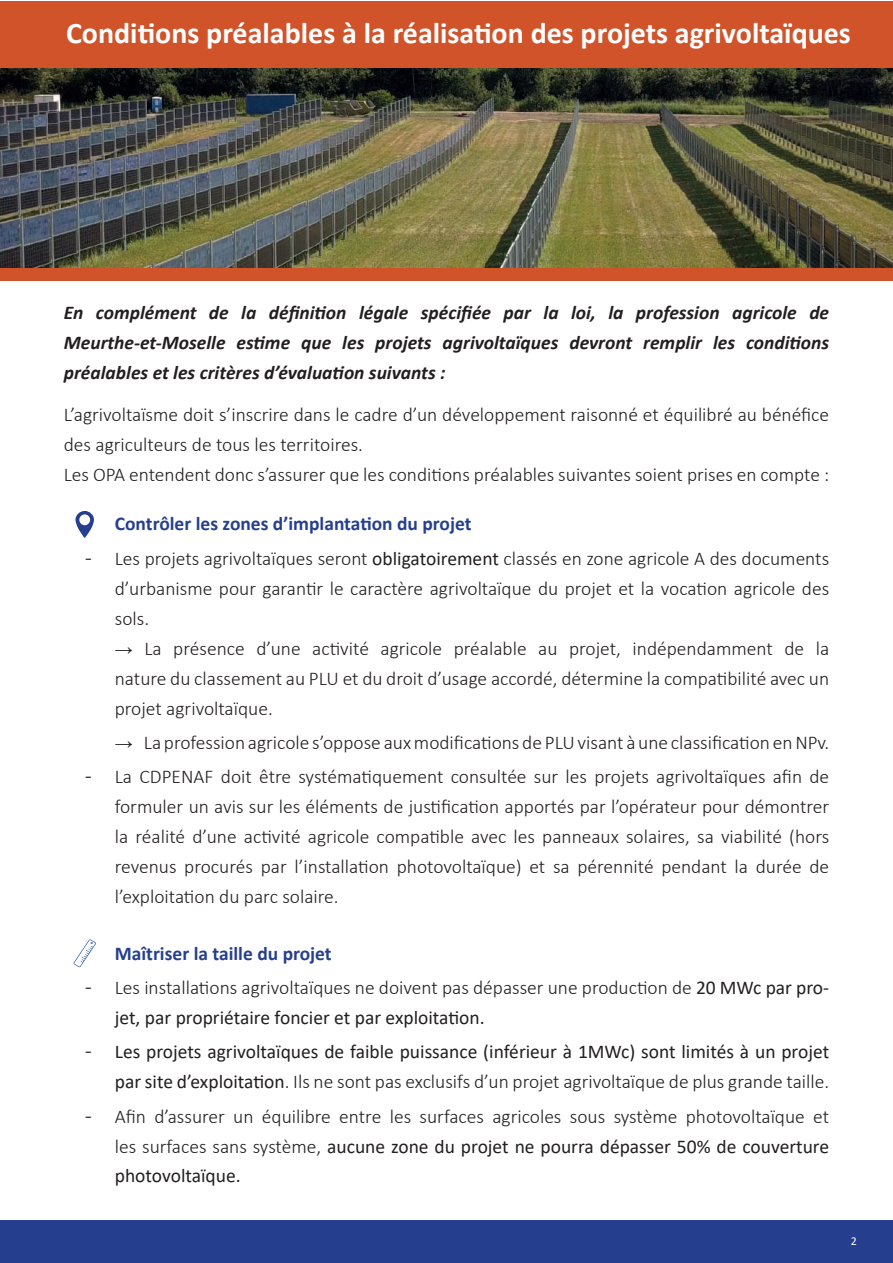
<style>
.page{position:relative;width:893px;height:1263px;background:#fff}
.page>*{position:absolute;margin:0;border:0;box-sizing:border-box;transform-origin:0 0}
.t1{font:700 30px "Calibri";color:#fff}
.t2{font:300 19.5px/30px "Calibri";color:#231f20;text-align:justify}
.t3{font:italic 700 19.5px/30px "Calibri";color:#231f20;text-align:justify}
.t4{font:19.5px/30px "Calibri";color:#231f20;text-align:right}
.t5{font:700 19.5px "Calibri";color:#253f8e}
.t6{font:12px "Calibri";color:#fff}
.s1{font-family:"Akzidenz Grotesk Std"}
.s2{font-weight:400}
.s3{font-family:"Arial";font-weight:400;font-size:18px}
.s4{font-family:"Akzidenz Grotesk Std";font-weight:300}
.s5{font-weight:300}
</style>
<div class="page">
<div style="left:0;top:1px;width:893px;height:67px;background:#d1532a"></div>
<img style="left:0;top:68px;width:893px;height:200px">
<div style="left:0;top:268px;width:893px;height:13px;background:#d1532a"></div>
<div style="left:0;top:1220px;width:893px;height:43px;background:#253f8e"></div>
<svg style="left:73px;top:939px;width:23px;height:28px"></svg>
<svg style="left:75px;top:511px;width:19px;height:27px"></svg>
<h1 class="t1" style="left:66px;top:12px;width:786px">Conditions préalables à la réalisation des projets agrivoltaïques</h1>
<p class="t3" style="left:64px;top:296px;width:767px">En complément de la définition légale spécifiée par la loi, la profession agricole de Meurthe-et-Moselle estime que les projets agrivoltaïques devront remplir les conditions préalables et les critères d’évaluation suivants :</p>
<p class="t2" style="left:64px;top:399px;width:767px;text-align:left">L’agrivoltaïsme doit s’inscrire dans le cadre d’un développement raisonné et équilibré au bénéfice des agriculteurs de tous les territoires.<br>Les OPA entendent donc s’assurer que les conditions préalables suivantes soient prises en compte :</p>
<p class="t5" style="left:115px;top:510px;width:358px">Contrôler les zones d’implantation du projet</p>
<p class="t2" style="left:115px;top:543px;width:716px;text-indent:-30px"><span class="s1">-</span> Les projets agrivoltaïques seront <span class="s2">obligatoirement</span> classés en zone agricole A des documents d’urbanisme pour garantir le caractère agrivoltaïque du projet et la vocation agricole des sols.</p>
<p class="t2" style="left:115px;top:633px;width:716px"><span class="s3">→</span> La présence d’une activité agricole préalable au projet, indépendamment de la nature du classement au PLU et du droit d’usage accordé, détermine la compatibilité avec un projet agrivoltaïque.</p>
<p class="t2" style="left:115px;top:727px;width:716px"><span class="s3">→</span> La profession agricole s’oppose aux modifications de PLU visant à une classification en NPv.</p>
<p class="t2" style="left:115px;top:761px;width:716px;text-indent:-30px"><span class="s1">-</span> La CDPENAF doit être systématiquement consultée sur les projets agrivoltaïques afin de formuler un avis sur les éléments de justification apportés par l’opérateur pour démontrer la réalité d’une activité agricole compatible avec les panneaux solaires, sa viabilité (hors revenus procurés par l’installation photovoltaïque) et sa pérennité pendant la durée de l’exploitation du parc solaire.</p>
<p class="t5" style="left:115px;top:939px;width:218px">Maîtriser la taille du projet</p>
<p class="t2" style="left:115px;top:972px;width:716px;text-indent:-30px"><span class="s1">-</span> Les installations agrivoltaïques ne doivent pas dépasser une production de <span class="s2">20 MWc par pro&shy;jet, par propriétaire foncier et par exploitation.</span></p>
<p class="t4" style="left:85px;top:1036px;width:746px"><span class="s4">-</span> Les projets agrivoltaïques de faible puissance (inférieur à 1MWc) sont limités à un projet par site d’exploitation<span class="s5">. Ils ne sont pas exclusifs d’un projet agrivoltaïque de plus grande taille.</span></p>
<p class="t2" style="left:115px;top:1101px;width:716px;text-indent:-30px"><span class="s1">-</span> Afin d’assurer un équilibre entre les surfaces agricoles sous système photovoltaïque et les surfaces sans système, <span class="s2">aucune zone du projet ne pourra dépasser 50% de couverture photovoltaïque.</span></p>
<p class="t6" style="left:851px;top:1232px;width:8px">2</p>
</div>
